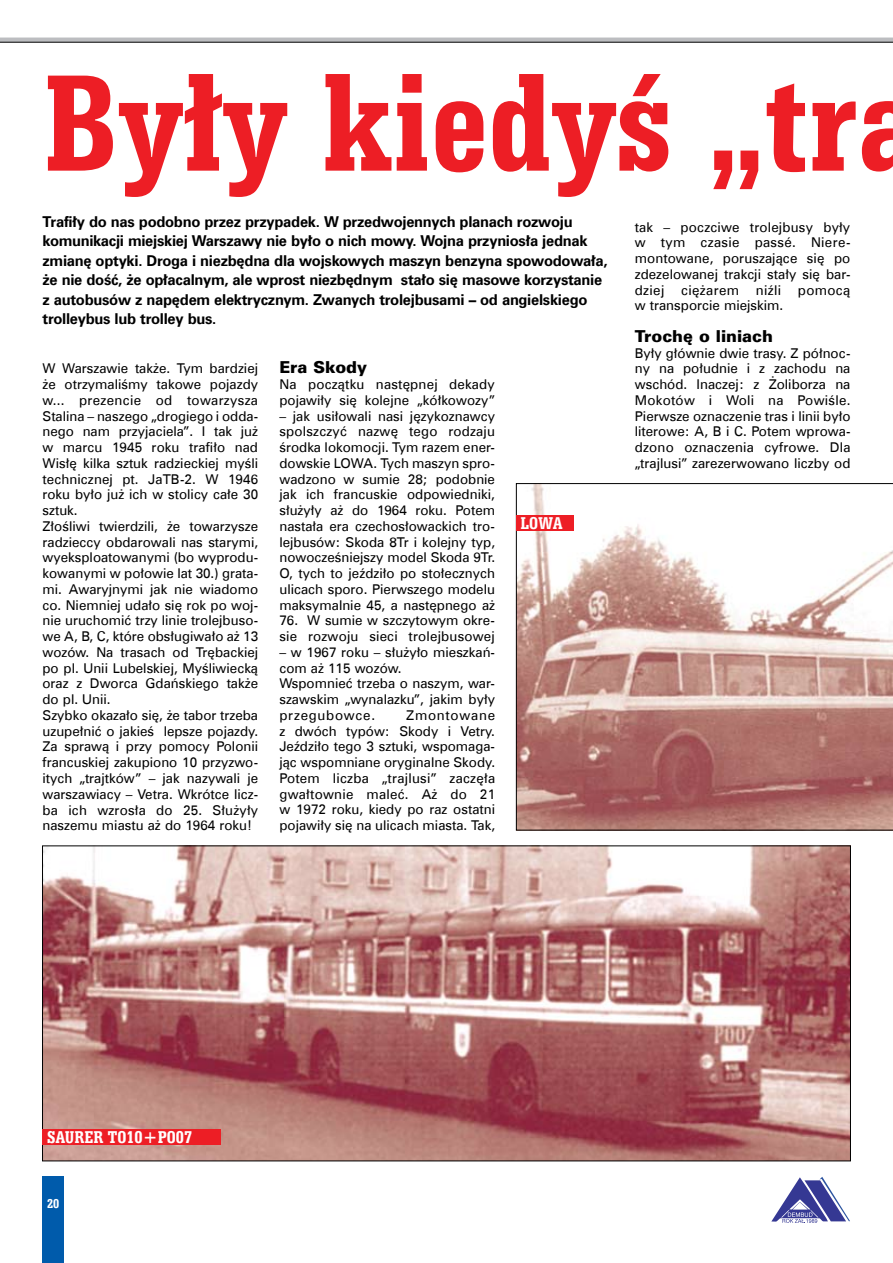
<style>
.page{position:relative;width:893px;height:1263px;background:#fff}
.page>*{position:absolute;margin:0;border:0;box-sizing:border-box;transform-origin:0 0}
.t1{font:145.5px "Serifa Bd Cn EU";letter-spacing:-.005em;color:#ed1e25}
.t2{font:18px "Serifa Bd Cn EU";color:#fff}
.t3{font:16.5px "Zurich Blk EU";color:#000}
.t4{font:700 15px/19.5px "Zurich EU";letter-spacing:-.02em;color:#000}
.t5{font:13.5px/15.8px "Zurich EU";color:#000}
.t6{font:13.5px "Serifa Bd Cn EU";color:#fff}
</style>
<div class="page">
<div style="left:43px;top:1177px;width:21px;height:86px;background:#005bab"></div>
<svg style="left:0;top:38px;width:892px;height:4px;background:#aeafb2"></svg>
<svg style="left:771px;top:1177px;width:79px;height:46px"></svg>
<hr style="left:0;top:42px;width:893px;height:1px;background:#000">
<img style="left:44px;top:848px;width:805px;height:311px">
<svg style="left:516px;top:483px;width:377px;height:347px"></svg>
<div style="left:43px;top:1129px;width:178px;height:16px;background:#ed1e25"></div>
<div style="left:516px;top:515px;width:58px;height:16px;background:#ed1e25"></div>
<h1 class="t1" style="left:43px;top:34px;width:881px">Były kiedyś „tra</h1>
<p class="t4" style="left:43px;top:211px;width:567px">Trafiły do nas podobno przez przypadek. W przedwojennych planach rozwoju komunikacji miejskiej Warszawy nie było o nich mowy. Wojna przyniosła jednak zmianę optyki. Droga i niezbędna dla wojskowych maszyn benzyna spowodowała, że nie dość, że opłacalnym, ale wprost niezbędnym stało się masowe korzystanie z autobusów z napędem elektrycznym. Zwanych trolejbusami – od angielskiego trolleybus lub trolley bus.</p>
<p class="t5" style="left:635px;top:219px;width:217px;text-align:justify">tak – poczciwe trolejbusy były w tym czasie passé. Niere&shy;montowane, poruszające się po zdezelowanej trakcji stały się bar&shy;dziej ciężarem niźli pomocą w transporcie miejskim.</p>
<p class="t3" style="left:635px;top:326px;width:140px">Trochę o liniach</p>
<p class="t5" style="left:635px;top:345px;width:217px;text-align:justify">Były głównie dwie trasy. Z północ&shy;ny na południe i z zachodu na wschód. Inaczej: z Żoliborza na Mokotów i Woli na Powiśle.<br>Pierwsze oznaczenie tras i linii było literowe: A, B i C. Potem wprowa&shy;dzono oznaczenia cyfrowe. Dla „trajlusi” zarezerwowano liczby od</p>
<p class="t5" style="left:43px;top:361px;width:217px">W Warszawie także. Tym bardziej że otrzymaliśmy takowe pojazdy w... prezencie od towarzysza<br>Stalina – naszego „drogiego i odda&shy;nego nam przyjaciela”. I tak już w marcu 1945 roku trafiło nad<br>Wisłę kilka sztuk radzieckiej myśli technicznej pt. JaTB-2. W 1946 roku było już ich w stolicy całe 30 sztuk.<br>Złośliwi twierdzili, że towarzysze radzieccy obdarowali nas starymi, wyeksploatowanymi (bo wyprodu&shy;kowanymi w połowie lat 30.) grata&shy;mi. Awaryjnymi jak nie wiadomo co. Niemniej udało się rok po woj&shy;nie uruchomić trzy linie trolejbuso&shy;we A, B, C, które obsługiwało aż 13 wozów. Na trasach od Trębackiej po pl. Unii Lubelskiej, Myśliwiecką oraz z Dworca Gdańskiego także do pl. Unii.<br>Szybko okazało się, że tabor trzeba uzupełnić o jakieś lepsze pojazdy.<br>Za sprawą i przy pomocy Polonii francuskiej zakupiono 10 przyzwo&shy;itych „trajtków” – jak nazywali je warszawiacy – Vetra. Wkrótce licz&shy;ba ich wzrosła do 25. Służyły naszemu miastu aż do 1964 roku!</p>
<p class="t3" style="left:279px;top:357px;width:89px">Era Skody</p>
<p class="t5" style="left:279px;top:376px;width:217px">Na początku następnej dekady pojawiły się kolejne „kółkowozy”</p>
<p class="t5" style="left:279px;top:408px;width:217px;text-align:justify">– jak usiłowali nasi językoznawcy spolszczyć nazwę tego rodzaju środka lokomocji. Tym razem ener&shy;dowskie LOWA. Tych maszyn spro&shy;wadzono w sumie 28; podobnie jak ich francuskie odpowiedniki, służyły aż do 1964 roku. Potem nastała era czechosłowackich tro&shy;lejbusów: Skoda 8Tr i kolejny typ, nowocześniejszy model Skoda 9Tr.<br>O, tych to jeździło po stołecznych ulicach sporo. Pierwszego modelu maksymalnie 45, a następnego aż</p>
<p class="t5" style="left:279px;top:613px;width:217px">76. W sumie w szczytowym okre&shy;sie rozwoju sieci trolejbusowej</p>
<p class="t5" style="left:279px;top:644px;width:217px">– w 1967 roku – służyło mieszkań&shy;com aż 115 wozów.<br>Wspomnieć trzeba o naszym, war&shy;szawskim „wynalazku”, jakim były przegubowce.</p>
<h2 class="t2" style="left:521px;top:512px;width:44px">LOWA</h2>
<p class="t5" style="left:279px;top:707px;width:217px;text-align:justify;text-indent:127px">Zmontowane z dwóch typów: Skody i Vetry.<br>Jeździło tego 3 sztuki, wspomaga&shy;jąc wspomniane oryginalne Skody.<br>Potem liczba „trajlusi” zaczęła gwałtownie maleć. Aż do 21 w 1972 roku, kiedy po raz ostatni pojawiły się na ulicach miasta. Tak,</p>
<h2 class="t2" style="left:47px;top:1126px;width:147px">SAURER TO10+PO07</h2>
<p class="t6" style="left:47px;top:1195px;width:14px">20</p>
</div>
